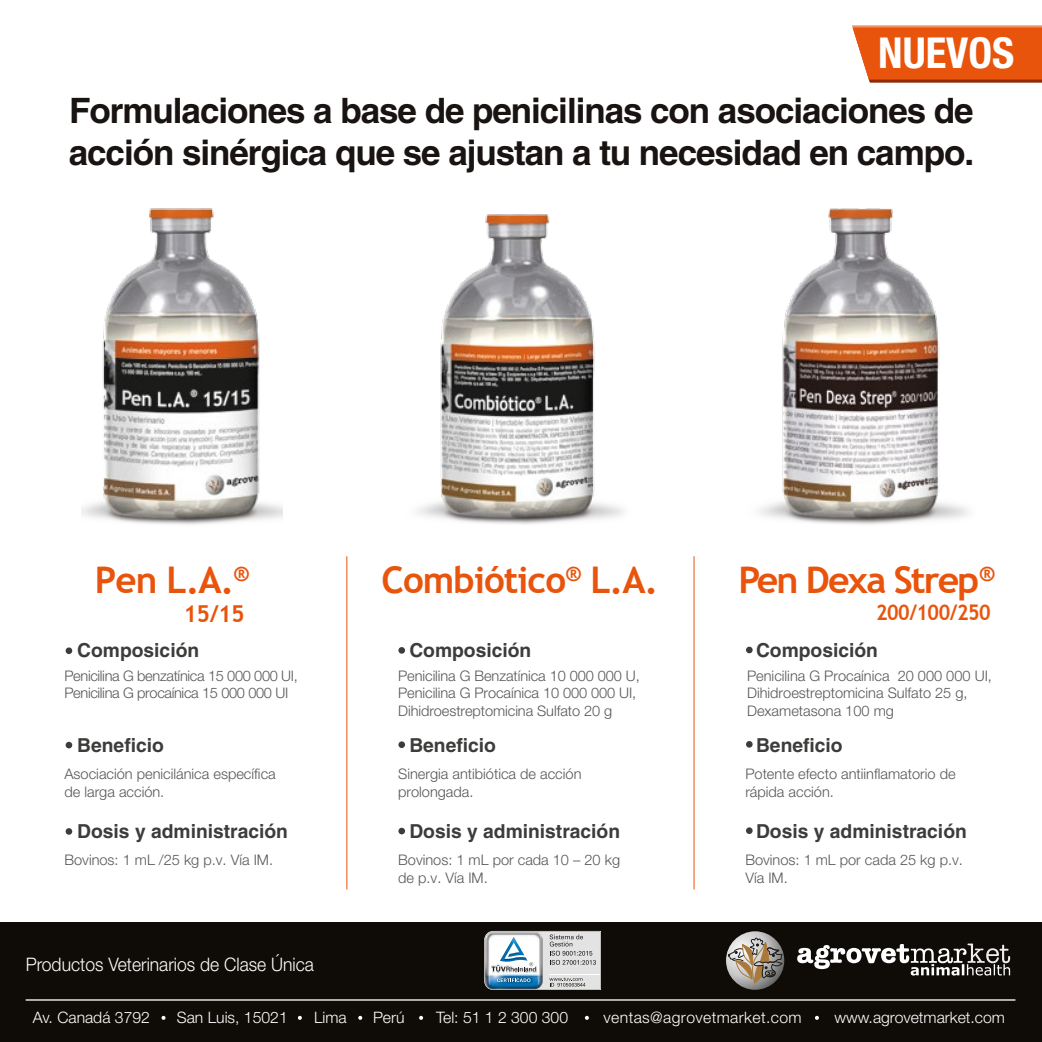
<style>
.page{position:relative;width:1042px;height:1042px;background:#fff}
.page>*{position:absolute;margin:0;border:0;box-sizing:border-box;transform-origin:0 0}
.t1{font:700 condensed 42.7px "Helvetica Neue";color:#fff}
.t2{font:700 36.75px "Trebuchet MS";letter-spacing:-.025em;color:#e9540c}
.t3{font:700 36.75px "Trebuchet MS";letter-spacing:-.055em;color:#e9540c}
.t4{font:700 35px/42px "Helvetica LT Std";letter-spacing:-.03em;color:#191312}
.t5{font:700 23.28px "Trebuchet MS";color:#e9540c}
.t6{font:700 21.53px "Trebuchet MS";letter-spacing:-.025em;color:#e9540c;scale:.92 1}
.t7{font:700 19.25px "Helvetica LT Std";color:#3c3c3b}
.t8{font:300 18.55px "Helvetica Neue";color:#fff;scale:.94 1}
.t9{font:300 15.75px "Helvetica Neue";color:#fff}
.t10{font:300 15.75px "Helvetica Neue";letter-spacing:.025em;color:#fff}
.t11{font:300 14.53px/17.5px "Helvetica Neue";color:#575756}
.t12{font:300 14.53px/17.5px "Helvetica Neue";letter-spacing:-.025em;color:#575756}
</style>
<div class="page">
<img style="left:417px;top:214px;width:207px;height:310px">
<img style="left:81px;top:208px;width:201px;height:317px">
<img style="left:759px;top:208px;width:210px;height:317px">
<svg style="left:852px;top:25px;width:190px;height:58px;background:#e65e1d"></svg>
<hr style="left:346px;top:556px;width:1px;height:333px;background:#e9540c">
<hr style="left:693px;top:556px;width:1px;height:333px;background:#e9540c">
<div style="left:66px;top:647px;width:6px;height:7px;background:#3c3c3b;border-radius:50%"></div>
<svg style="left:66px;top:742px;width:6px;height:6px"></svg>
<div style="left:66px;top:828px;width:6px;height:7px;background:#3c3c3b;border-radius:50%"></div>
<div style="left:398px;top:647px;width:7px;height:7px;background:#3c3c3b;border-radius:50%"></div>
<div style="left:398px;top:741px;width:7px;height:7px;background:#3c3c3b;border-radius:50%"></div>
<div style="left:398px;top:828px;width:7px;height:6px;background:#3c3c3b;border-radius:50%"></div>
<svg style="left:746px;top:647px;width:6px;height:6px"></svg>
<svg style="left:746px;top:741px;width:6px;height:6px"></svg>
<div style="left:746px;top:827px;width:6px;height:7px;background:#3c3c3b;border-radius:50%"></div>
<div style="left:0;top:922px;width:1042px;height:120px;background:#0f0b07"></div>
<hr style="left:26px;top:999px;width:989px;height:1px;background:#fff">
<svg style="left:726px;top:931px;width:58px;height:59px"></svg>
<svg style="left:728px;top:937px;width:55px;height:47px;background:#978d81"></svg>
<svg style="left:797px;top:943px;width:213px;height:32px"></svg>
<svg style="left:161px;top:1016px;width:4px;height:4px"></svg>
<svg style="left:815px;top:1016px;width:4px;height:4px"></svg>
<svg style="left:585px;top:1016px;width:4px;height:4px"></svg>
<svg style="left:419px;top:1016px;width:4px;height:4px"></svg>
<svg style="left:358px;top:1016px;width:4px;height:4px"></svg>
<svg style="left:298px;top:1016px;width:4px;height:4px"></svg>
<svg style="left:484px;top:931px;width:117px;height:59px;background:#bcc7ce"></svg>
<h1 class="t1" style="left:878px;top:27px;width:137px">NUEVOS</h1>
<h3 class="t4" style="left:69px;top:89px;width:907px">Formulaciones a base de penicilinas con asociaciones de acción sinérgica que se ajustan a tu necesidad en campo.</h3>
<h2 class="t2" style="left:95px;top:557px;width:155px">Pen L.A.<sup>®</sup></h2>
<h3 class="t5" style="left:184px;top:599px;width:63px">15/15</h3>
<h2 class="t2" style="left:381px;top:557px;width:278px">Combiótico<sup>®</sup> L.A.</h2>
<h2 class="t3" style="left:738px;top:557px;width:257px">Pen Dexa Strep<sup>®</sup></h2>
<h3 class="t6" style="left:876px;top:599px;width:126px">200/100/250</h3>
<h3 class="t7" style="left:77px;top:638px;width:123px">Composición</h3>
<h3 class="t7" style="left:409px;top:638px;width:123px">Composición</h3>
<h3 class="t7" style="left:756px;top:638px;width:123px">Composición</h3>
<p class="t12" style="left:64px;top:666px;width:235px">Penicilina G benzatínica 15 000 000 UI,<br>Penicilina G procaínica 15 000 000 UI</p>
<p class="t11" style="left:398px;top:666px;width:243px">Penicilina G Benzatínica 10 000 000 U,<br>Penicilina G Procaínica 10 000 000 UI,<br>Dihidroestreptomicina Sulfato 20 g</p>
<p class="t11" style="left:747px;top:666px;width:246px">Penicilina G Procaínica 20 000 000 UI,<br>Dihidroestreptomicina Sulfato 25 g,<br>Dexametasona 100 mg</p>
<h3 class="t7" style="left:77px;top:734px;width:88px">Beneficio</h3>
<h3 class="t7" style="left:409px;top:734px;width:88px">Beneficio</h3>
<h3 class="t7" style="left:756px;top:734px;width:88px">Beneficio</h3>
<p class="t11" style="left:64px;top:765px;width:213px">Asociación penicilánica específica de larga acción.</p>
<p class="t11" style="left:398px;top:765px;width:185px">Sinergia antibiótica de acción prolongada.</p>
<p class="t11" style="left:745px;top:765px;width:212px">Potente efecto antiinflamatorio de rápida acción.</p>
<h3 class="t7" style="left:77px;top:819px;width:212px">Dosis y administración</h3>
<h3 class="t7" style="left:409px;top:819px;width:212px">Dosis y administración</h3>
<h3 class="t7" style="left:756px;top:819px;width:212px">Dosis y administración</h3>
<p class="t11" style="left:64px;top:851px;width:210px">Bovinos: 1 mL /25 kg p.v. Vía IM.</p>
<p class="t11" style="left:398px;top:851px;width:223px">Bovinos: 1 mL por cada 10 – 20 kg de p.v. Vía IM.</p>
<p class="t11" style="left:745px;top:851px;width:219px">Bovinos: 1 mL por cada 25 kg p.v.<br>Vía IM.</p>
<p class="t8" style="left:26px;top:953px;width:308px">Productos Veterinarios de Clase Única</p>
<p class="t9" style="left:33px;top:1007px;width:119px">Av. Canadá 3792</p>
<p class="t9" style="left:177px;top:1007px;width:112px">San Luis, 15021</p>
<p class="t9" style="left:314px;top:1007px;width:34px">Lima</p>
<p class="t9" style="left:373px;top:1007px;width:33px">Perú</p>
<p class="t9" style="left:436px;top:1007px;width:133px">Tel: 51 1 2 300 300</p>
<p class="t10" style="left:603px;top:1007px;width:200px">ventas@agrovetmarket.com</p>
<p class="t9" style="left:834px;top:1007px;width:172px">www.agrovetmarket.com</p>
</div>
